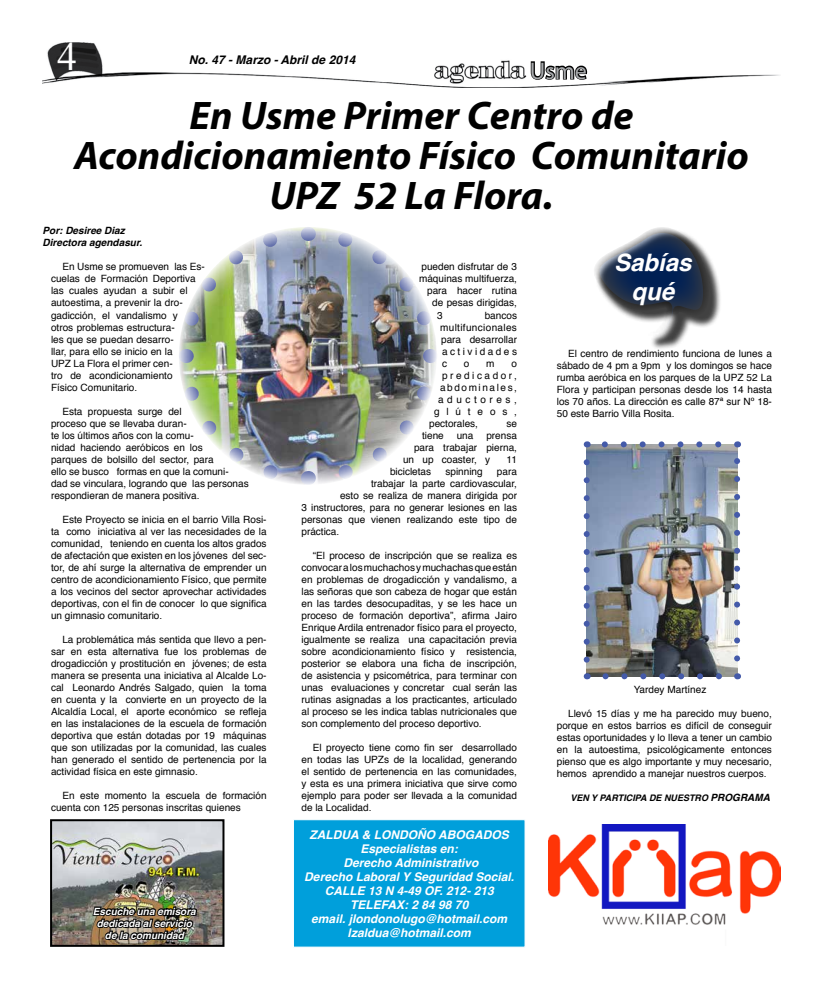
<style>
.page{position:relative;width:823px;height:993px;background:#fff}
.page>*{position:absolute;margin:0;border:0;box-sizing:border-box;transform-origin:0 0}
.t1{font:italic 700 40px/40px "Myriad Pro";color:#000;text-align:center}
.t2{font:40px "Times New Roman";color:#fff}
.t3{font:italic 700 24px/28.8px "Helvetica";color:#fff;text-align:center}
.t4{font:24px "Myriad Pro";color:#a7a9ac}
.t5{font:italic 700 12px/14px "Helvetica";color:#fff;text-align:center}
.t6{font:italic 700 12px "Helvetica";color:#000}
.t7{font:10px/12px "Helvetica";color:#000;text-align:justify}
.t8{font:italic 700 10px/12px "Helvetica";color:#fff;text-align:center}
.t9{font:italic 700 10px/12px "Helvetica";color:#000}
.t10{font:10px "Helvetica";letter-spacing:.16em;color:#000}
.t11{font:10px "Helvetica";letter-spacing:.255em;color:#000}
.t12{font:10px "Helvetica";letter-spacing:.355em;color:#000}
.t13{font:10px "Helvetica";letter-spacing:.685em;color:#000}
.t14{font:italic 700 9px "Helvetica";color:#000}
.s1{font-size:10px}
</style>
<div class="page">
<img style="left:42px;top:42px;width:738px;height:45px">
<img style="left:179px;top:227px;width:257px;height:258px;border-radius:129px">
<img style="left:328px;top:349px;width:109px;height:134px">
<img style="left:308px;top:227px;width:127px;height:109px">
<img style="left:179px;top:229px;width:109px;height:134px">
<img style="left:181px;top:376px;width:128px;height:109px">
<div style="left:595px;top:228px;width:126px;height:121px;background:#000;opacity:.75"></div>
<svg style="left:594px;top:227px;width:115px;height:111px"></svg>
<img style="left:586px;top:444px;width:150px;height:232px">
<svg style="left:583px;top:462px;width:6px;height:205px"></svg>
<svg style="left:605px;top:673px;width:122px;height:6px"></svg>
<svg style="left:733px;top:453px;width:6px;height:205px"></svg>
<svg style="left:595px;top:441px;width:122px;height:6px"></svg>
<svg style="left:529px;top:60px;width:58px;height:21px"></svg>
<div style="left:293px;top:819px;width:232px;height:128px;background:#009fdb;border:1px solid #fff"></div>
<img style="left:53px;top:822px;width:168px;height:121px">
<div style="left:50px;top:819px;width:174px;height:127px;border:2px solid #000"></div>
<img style="left:91px;top:887px;width:107px;height:60px">
<img style="left:548px;top:824px;width:232px;height:101px">
<h1 class="t2" style="left:57px;top:30px;width:22px">4</h1>
<p class="t6" style="left:189px;top:50px;width:168px">No. 47 - Marzo - Abril de 2014</p>
<h1 class="t1" style="left:74px;top:94px;width:675px">En Usme Primer Centro de<br>Acondicionamiento Físico Comunitario<br>UPZ 52 La Flora.</h1>
<p class="t9" style="left:42px;top:225px;width:101px">Por: Desiree Diaz<br>Directora agendasur.</p>
<p class="t7" style="left:51px;top:261px;width:155px;text-align:left;text-indent:11px">En Usme se promueven las Es&shy;cuelas de Formación Deportiva las cuales ayudan a subir el autoestima, a prevenir la dro&shy;gadicción, el vandalismo y<br>otros problemas estructura-<br>les que se puedan desarro-<br>llar, para ello se inicio en la<br>UPZ La Flora el primer cen-<br>tro de acondicionamiento<br>Físico Comunitario.</p>
<p class="t7" style="left:51px;top:405px;width:199px;text-align:left;text-indent:11px">Esta propuesta surge del<br>proceso que se llevaba duran-<br>te los últimos años con la comu-<br>nidad haciendo aeróbicos en los<br>parques de bolsillo del sector, para<br>ello se busco formas en que la comuni-<br>dad se vinculara, logrando que las personas respondieran de manera positiva.</p>
<p class="t7" style="left:51px;top:513px;width:217px;text-indent:11px">Este Proyecto se inicia en el barrio Villa Rosi&shy;ta como iniciativa al ver las necesidades de la comunidad, teniendo en cuenta los altos grados de afectación que existen en los jóvenes del sec&shy;tor, de ahí surge la alternativa de emprender un centro de acondicionamiento Físico, que permite a los vecinos del sector aprovechar actividades deportivas, con el fin de conocer lo que significa un gimnasio comunitario.</p>
<p class="t7" style="left:51px;top:633px;width:217px;text-indent:11px">La problemática más sentida que llevo a pen&shy;sar en esta alternativa fue los problemas de drogadicción y prostitución en jóvenes; de esta manera se presenta una iniciativa al Alcalde Lo&shy;cal Leonardo Andrés Salgado, quien la toma en cuenta y la convierte en un proyecto de la Alcaldía Local, el aporte económico se refleja en las instalaciones de la escuela de formación deportiva que están dotadas por 19 máquinas que son utilizadas por la comunidad, las cuales han generado el sentido de pertenencia por la actividad física en este gimnasio.</p>
<p class="t7" style="left:51px;top:789px;width:217px;text-indent:11px">En este momento la escuela de formación cuenta con 125 personas inscritas quienes</p>
<h2 class="t4" style="left:529px;top:56px;width:58px">Usme</h2>
<h2 class="t3" style="left:613px;top:248px;width:79px">Sabías qué</h2>
<p class="t7" style="left:421px;top:261px;width:97px">pueden disfrutar de 3</p>
<p class="t7" style="left:419px;top:273px;width:99px">máquinas multifuerza,</p>
<p class="t7" style="left:427px;top:285px;width:91px">para hacer rutina</p>
<p class="t7" style="left:432px;top:297px;width:86px">de pesas dirigidas,</p>
<p class="t7" style="left:437px;top:309px;width:7px">3</p>
<p class="t7" style="left:440px;top:309px;width:78px;text-indent:45px">bancos multifuncionales para desarrollar actividades c</p>
<p class="t7" style="left:556px;top:347px;width:216px;text-indent:11px">El centro de rendimiento funciona de lunes a sábado de 4 pm a 9pm y los domingos se hace rumba aeróbica en los parques de la UPZ 52 La Flora y participan personas desde los 14 hasta los 70 años. La dirección es calle 87ª sur Nº 18- 50 este Barrio Villa Rosita.</p>
<p class="t7" style="left:463px;top:357px;width:7px">o</p>
<p class="t7" style="left:486px;top:357px;width:10px">m</p>
<p class="t7" style="left:511px;top:357px;width:7px">o</p>
<p class="t11" style="left:442px;top:367px;width:76px">predicador,</p>
<p class="t10" style="left:440px;top:379px;width:78px">abdominales,</p>
<p class="t12" style="left:438px;top:391px;width:80px">aductores,</p>
<p class="t13" style="left:434px;top:403px;width:84px">glúteos,</p>
<p class="t7" style="left:429px;top:417px;width:50px">pectorales,</p>
<p class="t7" style="left:506px;top:417px;width:12px">se</p>
<p class="t7" style="left:422px;top:429px;width:23px">tiene</p>
<p class="t7" style="left:456px;top:429px;width:18px">una</p>
<p class="t7" style="left:486px;top:429px;width:32px">prensa</p>
<p class="t7" style="left:414px;top:441px;width:104px">para trabajar pierna,</p>
<p class="t7" style="left:403px;top:453px;width:88px">un up coaster, y</p>
<p class="t7" style="left:506px;top:453px;width:12px">11</p>
<p class="t7" style="left:390px;top:465px;width:43px">bicicletas</p>
<p class="t7" style="left:445px;top:465px;width:39px">spinning</p>
<p class="t7" style="left:496px;top:465px;width:22px">para</p>
<p class="t7" style="left:371px;top:477px;width:147px">trabajar la parte cardiovascular,</p>
<p class="t7" style="left:340px;top:489px;width:178px">esto se realiza de manera dirigida por</p>
<p class="t7" style="left:301px;top:501px;width:217px">3 instructores, para no generar lesiones en las</p>
<p class="t7" style="left:301px;top:513px;width:217px">personas que vienen realizando este tipo de</p>
<p class="t7" style="left:301px;top:525px;width:39px">práctica.</p>
<p class="t7" style="left:301px;top:549px;width:217px;text-indent:11px">“El proceso de inscripción que se realiza es convocar a los muchachos y muchachas que están en problemas de drogadicción y vandalismo, a las señoras que son cabeza de hogar que están en las tardes desocupaditas, y se les hace un proceso de formación deportiva”, afirma Jairo Enrique Ardila entrenador físico para el proyecto, igualmente se realiza una capacitación previa sobre acondicionamiento físico y resistencia, posterior se elabora una ficha de inscripción, de asistencia y psicométrica, para terminar con unas evaluaciones y concretar cual serán las rutinas asignadas a los practicantes, articulado al proceso se les indica tablas nutricionales que son complemento del proceso deportivo.</p>
<p class="t7" style="left:301px;top:741px;width:217px;text-indent:11px">El proyecto tiene como fin ser desarrollado en todas las UPZs de la localidad, generando el sentido de pertenencia en las comunidades, y esta es una primera iniciativa que sirve como ejemplo para poder ser llevada a la comunidad de la Localidad.</p>
<p class="t7" style="left:633px;top:683px;width:74px">Yardey Martínez</p>
<p class="t7" style="left:556px;top:707px;width:216px;text-indent:11px">Llevó 15 días y me ha parecido muy bueno, porque en estos barrios es difícil de conseguir estas oportunidades y lo lleva a tener un cambio en la autoestima, psicológicamente entonces pienso que es algo importante y muy necesario, hemos aprendido a manejar nuestros cuerpos.</p>
<p class="t14" style="left:570px;top:790px;width:201px">VEN Y PARTICIPA DE NUESTRO <span class="s1">PROGRAMA</span></p>
<p class="t8" style="left:93px;top:905px;width:104px">Escuche una emisora dedicada al servicio de la comunidad</p>
<p class="t5" style="left:304px;top:827px;width:211px">ZALDUA &amp; LONDOÑO ABOGADOS<br>Especialistas en:<br>Derecho Administrativo<br>Derecho Laboral Y Seguridad Social.<br>CALLE 13 N 4-49 OF. 212- 213<br>TELEFAX: 2 84 98 70<br>email. jlondonolugo@hotmail.com lzaldua@hotmail.com</p>
</div>
